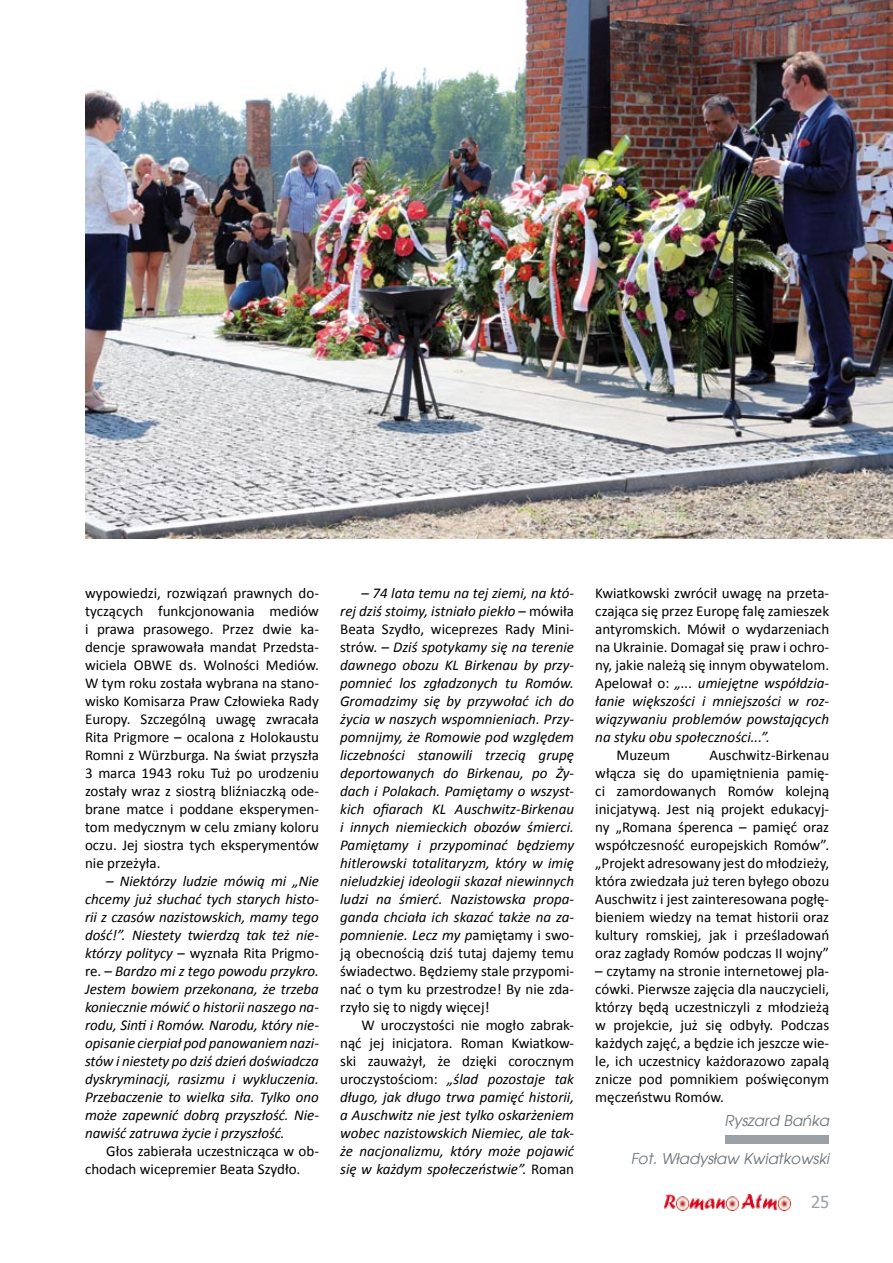
<style>
.page{position:relative;width:893px;height:1263px;background:#fff}
.page>*{position:absolute;margin:0;border:0;box-sizing:border-box;transform-origin:0 0}
.t1{font:16.5px "Tahoma";color:#99a1a6}
.t2{font:italic 15px/18px "Calibri";color:#000;text-align:justify}
.t3{font:15px/18px "Calibri";color:#000;text-align:justify}
.t4{font:italic 15px "Avalon";color:#72787d}
.s1{font-style:normal}
.s2{font-style:italic}
</style>
<div class="page">
<img style="left:664px;top:1195px;width:126px;height:15px">
<img style="left:85px;top:0;width:808px;height:539px">
<div style="left:725px;top:1135px;width:104px;height:8px;background:#99a1a6"></div>
<p class="t3" style="left:85px;top:583px;width:235px">wypowiedzi, rozwiązań prawnych do&shy;tyczących funkcjonowania mediów i prawa prasowego. Przez dwie ka&shy;dencje sprawowała mandat Przedsta&shy;wiciela OBWE ds. Wolności Mediów.<br>W tym roku została wybrana na stano&shy;wisko Komisarza Praw Człowieka Rady Europy. Szczególną uwagę zwracała Rita Prigmore – ocalona z Holokaustu Romni z Würzburga. Na świat przyszła 3 marca 1943 roku Tuż po urodzeniu zostały wraz z siostrą bliźniaczką ode&shy;brane matce i poddane eksperymen&shy;tom medycznym w celu zmiany koloru oczu. Jej siostra tych eksperymentów nie przeżyła.</p>
<p class="t2" style="left:85px;top:871px;width:235px;text-indent:21px">– Niektórzy ludzie mówią mi „Nie chcemy już słuchać tych starych histo&shy;rii z czasów nazistowskich, mamy tego dość!”. Niestety twierdzą tak też nie&shy;którzy politycy <span class="s1">– wyznała Rita Prigmo&shy;re.</span> – Bardzo mi z tego powodu przykro.<br>Jestem bowiem przekonana, że trzeba koniecznie mówić o historii naszego na&shy;rodu, Sinti i Romów. Narodu, który nie&shy;opisanie cierpiał pod panowaniem nazi&shy;stów i niestety po dziś dzień doświadcza dyskryminacji, rasizmu i wykluczenia.<br>Przebaczenie to wielka siła. Tylko ono może zapewnić dobrą przyszłość. Nie&shy;nawiść zatruwa życie i przyszłość.</p>
<p class="t3" style="left:85px;top:1141px;width:235px;text-indent:21px">Głos zabierała uczestnicząca w ob&shy;chodach wicepremier Beata Szydło.</p>
<p class="t2" style="left:340px;top:583px;width:235px;text-indent:21px">– 74 lata temu na tej ziemi, na któ&shy;rej dziś stoimy, istniało piekło <span class="s1">– mówiła Beata Szydło, wiceprezes Rady Mini&shy;strów.</span> – Dziś spotykamy się na terenie dawnego obozu KL Birkenau by przy&shy;pomnieć los zgładzonych tu Romów.<br>Gromadzimy się by przywołać ich do życia w naszych wspomnieniach. Przy&shy;pomnijmy, że Romowie pod względem liczebności stanowili trzecią grupę deportowanych do Birkenau, po Ży&shy;dach i Polakach. Pamiętamy o wszyst&shy;kich ofiarach KL Auschwitz-Birkenau i innych niemieckich obozów śmierci.<br>Pamiętamy i przypominać będziemy hitlerowski totalitaryzm, który w imię nieludzkiej ideologii skazał niewinnych ludzi na śmierć. Nazistowska propa&shy;ganda chciała ich skazać także na za&shy;pomnienie. Lecz my p<span class="s1">amiętamy i swo&shy;ją obecnością dziś tutaj dajemy temu świadectwo. Będziemy stale przypomi&shy;nać o tym ku przestrodze! By nie zda&shy;rzyło się to nigdy więcej!</span></p>
<p class="t2" style="left:340px;top:1015px;width:235px;text-indent:21px"><span class="s1">W uroczystości nie mogło zabrak&shy;nąć jej inicjatora. Roman Kwiatkow&shy;ski zauważył, że dzięki corocznym uroczystościom:</span> „ślad pozostaje tak długo, jak długo trwa pamięć historii, a Auschwitz nie jest tylko oskarżeniem wobec nazistowskich Niemiec, ale tak&shy;że nacjonalizmu, który może pojawić się w każdym społeczeństwie”. <span class="s1">Roman</span></p>
<p class="t3" style="left:595px;top:583px;width:235px">Kwiatkowski zwrócił uwagę na przeta&shy;czająca się przez Europę falę zamieszek antyromskich. Mówił o wydarzeniach na Ukrainie. Domagał się praw i ochro&shy;ny, jakie należą się innym obywatelom.<br>Apelował o: <span class="s2">„... umiejętne współdzia&shy;łanie większości i mniejszości w roz&shy;wiązywaniu problemów powstających na styku obu społeczności...”.</span></p>
<p class="t3" style="left:617px;top:745px;width:55px">Muzeum</p>
<p class="t3" style="left:595px;top:745px;width:235px;text-indent:114px">Auschwitz-Birkenau włącza się do upamiętnienia pamię&shy;ci zamordowanych Romów kolejną inicjatywą. Jest nią projekt edukacyj&shy;ny „Romana śperenca – pamięć oraz współczesność europejskich Romów”. „Projekt adresowany jest do młodzieży, która zwiedzała już teren byłego obozu Auschwitz i jest zainteresowana pogłę&shy;bieniem wiedzy na temat historii oraz kultury romskiej, jak i prześladowań oraz zagłady Romów podczas II wojny”</p>
<p class="t3" style="left:595px;top:961px;width:235px">– czytamy na stronie internetowej pla&shy;cówki. Pierwsze zajęcia dla nauczycieli, którzy będą uczestniczyli z młodzieżą w projekcie, już się odbyły. Podczas każdych zajęć, a będzie ich jeszcze wie&shy;le, ich uczestnicy każdorazowo zapalą znicze pod pomnikiem poświęconym męczeństwu Romów.</p>
<p class="t4" style="left:725px;top:1112px;width:106px">Ryszard Bańka</p>
<p class="t4" style="left:631px;top:1150px;width:200px">Fot. Władysław Kwiatkowski</p>
<p class="t1" style="left:811px;top:1190px;width:10px">25</p>
</div>
